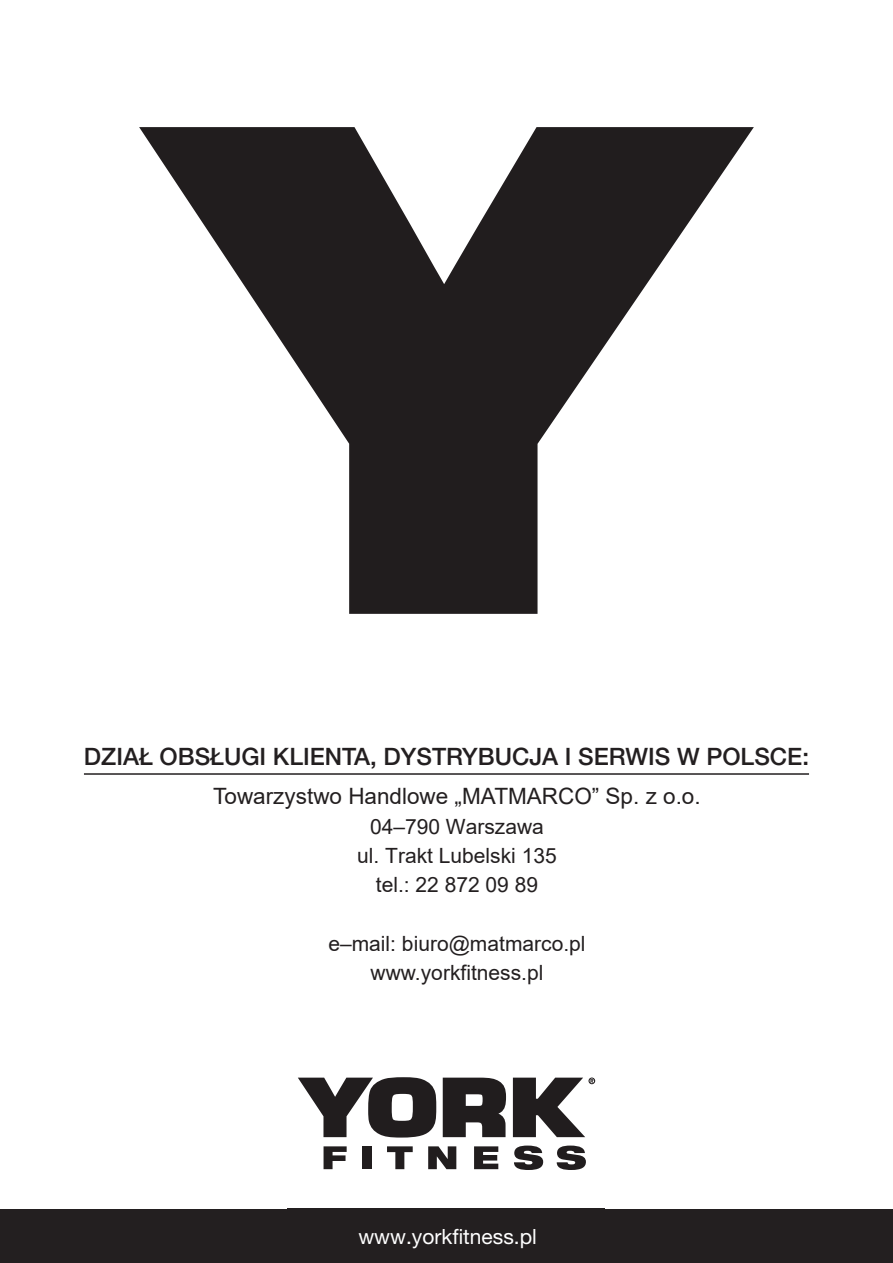
<style>
.page{position:relative;width:893px;height:1263px;background:#fff}
.page>*{position:absolute;margin:0;border:0;box-sizing:border-box;transform-origin:0 0}
.Head_2_underlined_ko{font:500 24px "Helvetica Neue LT Pro";color:#231f20}
.t1{font:22.5px "Arial";color:#231f20}
.t2{font:21px/29.1px "Arial";color:#231f20;text-align:center}
.Body{font:21px "Helvetica Neue LT Pro";color:#fff}
</style>
<div class="page">
<svg style="left:298px;top:1077px;width:138px;height:60px"></svg>
<svg style="left:443px;top:1077px;width:63px;height:60px;background:#434041"></svg>
<svg style="left:513px;top:1077px;width:82px;height:60px"></svg>
<svg style="left:324px;top:1146px;width:23px;height:23px"></svg>
<div style="left:362px;top:1146px;width:9px;height:23px;background:#211d1e"></div>
<svg style="left:387px;top:1146px;width:26px;height:23px"></svg>
<svg style="left:428px;top:1146px;width:28px;height:23px"></svg>
<svg style="left:474px;top:1146px;width:24px;height:23px"></svg>
<svg style="left:514px;top:1145px;width:29px;height:25px"></svg>
<svg style="left:557px;top:1145px;width:29px;height:25px"></svg>
<svg style="left:139px;top:127px;width:615px;height:487px"></svg>
<div style="left:0;top:1209px;width:893px;height:53px;background:#231f20"></div>
<hr style="left:84px;top:773px;width:725px;height:2px;background:#231f20">
<p class="Head_2_underlined_ko" style="left:84px;top:742px;width:727px">DZIAŁ OBSŁUGI KLIENTA, DYSTRYBUCJA I SERWIS W POLSCE:</p>
<p class="t1" style="left:213px;top:781px;width:489px">Towarzystwo Handlowe „MATMARCO” Sp. z o.o.</p>
<p class="t2" style="left:357px;top:812px;width:201px">04–790 Warszawa ul. Trakt Lubelski 135 tel.: 22 872 09 89</p>
<p class="t2" style="left:328px;top:928px;width:259px">e–mail: biuro@matmarco.pl www.yorkfitness.pl</p>
<p class="Body" style="left:358px;top:1223px;width:180px">www.yorkfitness.pl</p>
</div>
